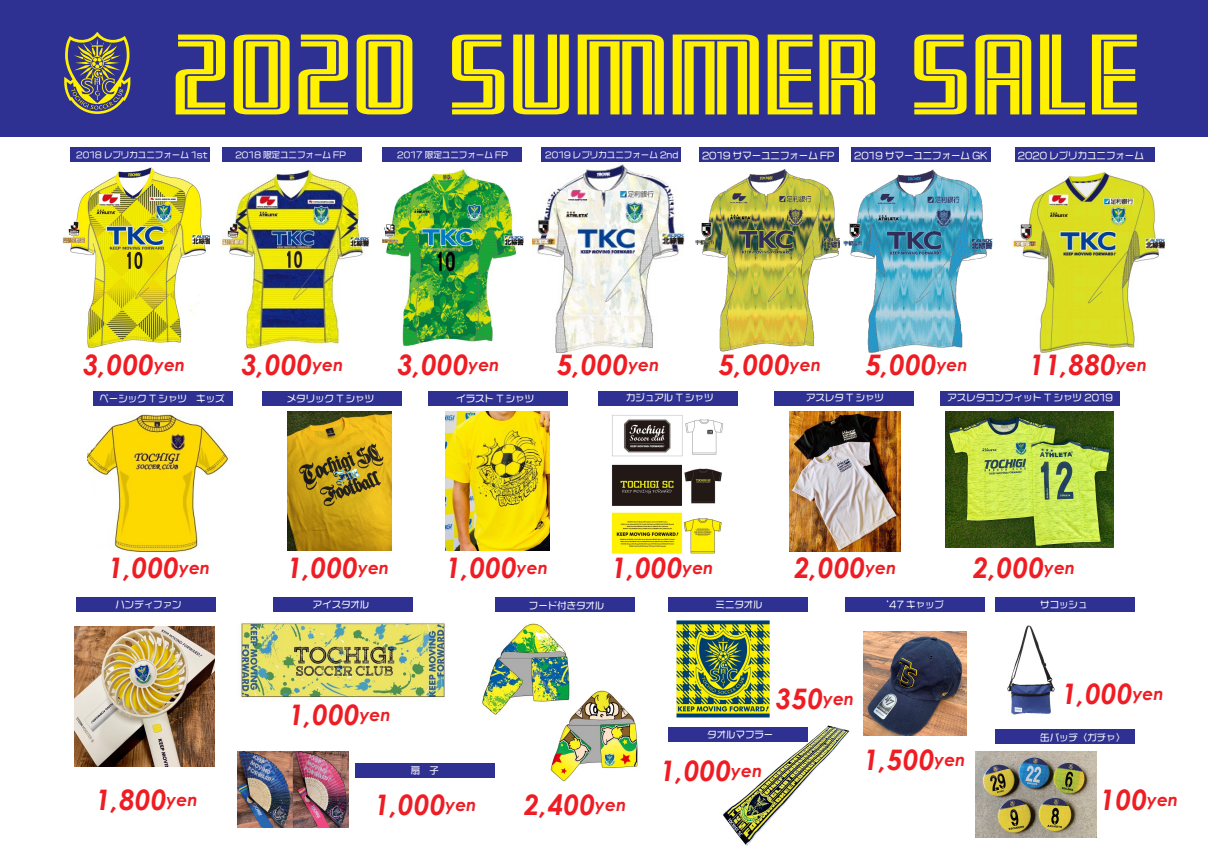
<style>
.page{position:relative;width:1208px;height:859px;background:#fff}
.page>*{position:absolute;margin:0;border:0;box-sizing:border-box;transform-origin:0 0}
.t1{font:99.9px "Fresno Inline";color:#fff101;scale:1.58 1}
.t2{font:italic 700 28.3px "Century Gothic";color:#ee1d23}
.t3{font:9.4px "VDL Logo G Regular";color:#fff}
.t4{font:8.5px "VDL Logo G Regular";color:#fff}
.s1{font-size:17px}
</style>
<div class="page">
<img style="left:382px;top:168px;width:142px;height:179px">
<img style="left:62px;top:168px;width:147px;height:180px">
<img style="left:221px;top:169px;width:148px;height:180px">
<img style="left:695px;top:169px;width:145px;height:183px">
<img style="left:843px;top:169px;width:150px;height:184px">
<img style="left:532px;top:164px;width:152px;height:189px">
<img style="left:445px;top:411px;width:104px;height:140px">
<img style="left:946px;top:411px;width:168px;height:137px">
<img style="left:789px;top:411px;width:111px;height:140px">
<img style="left:88px;top:414px;width:141px;height:139px">
<img style="left:287px;top:411px;width:104px;height:139px">
<img style="left:611px;top:415px;width:112px;height:139px">
<img style="left:676px;top:620px;width:94px;height:98px">
<img style="left:482px;top:623px;width:156px;height:159px">
<img style="left:239px;top:622px;width:206px;height:79px">
<img style="left:74px;top:626px;width:140px;height:140px">
<img style="left:723px;top:725px;width:127px;height:121px">
<img style="left:1007px;top:625px;width:48px;height:90px">
<img style="left:863px;top:632px;width:103px;height:103px">
<img style="left:237px;top:752px;width:111px;height:75px">
<div style="left:699px;top:147px;width:140px;height:15px;background:#2e3092"></div>
<div style="left:851px;top:147px;width:140px;height:15px;background:#2e3092"></div>
<div style="left:1015px;top:147px;width:139px;height:15px;background:#2e3092"></div>
<div style="left:70px;top:147px;width:140px;height:15px;background:#2e3092"></div>
<div style="left:541px;top:147px;width:140px;height:15px;background:#2e3092"></div>
<div style="left:222px;top:147px;width:140px;height:15px;background:#2e3092"></div>
<div style="left:382px;top:147px;width:140px;height:15px;background:#2e3092"></div>
<div style="left:93px;top:391px;width:139px;height:15px;background:#2e3092"></div>
<div style="left:273px;top:597px;width:140px;height:14px;background:#2e3092"></div>
<div style="left:355px;top:763px;width:140px;height:15px;background:#2e3092"></div>
<div style="left:668px;top:597px;width:139px;height:14px;background:#2e3092"></div>
<div style="left:845px;top:597px;width:139px;height:14px;background:#2e3092"></div>
<div style="left:994px;top:597px;width:140px;height:14px;background:#2e3092"></div>
<div style="left:994px;top:729px;width:140px;height:15px;background:#2e3092"></div>
<div style="left:495px;top:597px;width:140px;height:15px;background:#2e3092"></div>
<div style="left:668px;top:727px;width:139px;height:15px;background:#2e3092"></div>
<div style="left:76px;top:597px;width:140px;height:14px;background:#2e3092"></div>
<div style="left:262px;top:391px;width:140px;height:15px;background:#2e3092"></div>
<div style="left:428px;top:391px;width:139px;height:15px;background:#2e3092"></div>
<img style="left:1012px;top:171px;width:154px;height:182px">
<div style="left:598px;top:391px;width:139px;height:15px;background:#2e3092"></div>
<div style="left:773px;top:391px;width:140px;height:15px;background:#2e3092"></div>
<div style="left:940px;top:391px;width:180px;height:15px;background:#2e3092"></div>
<div style="left:0;top:0;width:1208px;height:136px;background:#2e3092"></div>
<svg style="left:64px;top:32px;width:67px;height:82px"></svg>
<img style="left:975px;top:752px;width:121px;height:85px">
<h1 class="t1" style="left:172px;top:19px;width:614px">2020 SUMMER SALE</h1>
<p class="t4" style="left:76px;top:149px;width:133px">2018 レプリカユニフォーム 1st</p>
<p class="t4" style="left:235px;top:149px;width:112px">2018 限定ユニフォーム FP</p>
<p class="t4" style="left:397px;top:149px;width:112px">2017 限定ユニフォーム FP</p>
<p class="t4" style="left:545px;top:149px;width:135px">2019 レプリカユニフォーム 2nd</p>
<p class="t3" style="left:854px;top:149px;width:135px">2019 サマーユニフォーム GK</p>
<p class="t3" style="left:1017px;top:149px;width:127px">2020 レプリカユニフォーム</p>
<p class="t3" style="left:702px;top:149px;width:134px">2019 サマーユニフォーム FP</p>
<p class="t2" style="left:83px;top:344px;width:104px">3,000<span class="s1">yen</span></p>
<p class="t2" style="left:557px;top:344px;width:104px">5,000<span class="s1">yen</span></p>
<p class="t2" style="left:718px;top:344px;width:104px">5,000<span class="s1">yen</span></p>
<p class="t2" style="left:865px;top:344px;width:104px">5,000<span class="s1">yen</span></p>
<p class="t2" style="left:241px;top:344px;width:104px">3,000<span class="s1">yen</span></p>
<p class="t2" style="left:397px;top:344px;width:104px">3,000<span class="s1">yen</span></p>
<p class="t2" style="left:1029px;top:344px;width:120px">11,880<span class="s1">yen</span></p>
<p class="t3" style="left:100px;top:392px;width:127px">ベーシック T シャツ　キッズ</p>
<p class="t3" style="left:287px;top:392px;width:89px">メタリック T シャツ</p>
<p class="t3" style="left:456px;top:392px;width:79px">イラスト T シャツ</p>
<p class="t3" style="left:626px;top:391px;width:89px">カジュアル T シャツ</p>
<p class="t3" style="left:806px;top:391px;width:79px">アスレタ T シャツ</p>
<p class="t3" style="left:947px;top:391px;width:167px">アスレタコンフィット T シャツ 2019</p>
<p class="t2" style="left:108px;top:546px;width:104px">1,000<span class="s1">yen</span></p>
<p class="t2" style="left:287px;top:546px;width:104px">1,000<span class="s1">yen</span></p>
<p class="t2" style="left:445px;top:546px;width:104px">1,000<span class="s1">yen</span></p>
<p class="t2" style="left:611px;top:546px;width:104px">1,000<span class="s1">yen</span></p>
<p class="t2" style="left:794px;top:546px;width:104px">2,000<span class="s1">yen</span></p>
<p class="t2" style="left:973px;top:546px;width:104px">2,000<span class="s1">yen</span></p>
<p class="t3" style="left:115px;top:598px;width:68px">ハンディファン</p>
<p class="t3" style="left:313px;top:598px;width:58px">アイスタオル</p>
<p class="t3" style="left:529px;top:599px;width:77px">フード付きタオル</p>
<p class="t3" style="left:715px;top:598px;width:49px">ミニタオル</p>
<p class="t3" style="left:880px;top:598px;width:66px">‘47 キャップ</p>
<p class="t3" style="left:1040px;top:598px;width:49px">サコッシュ</p>
<p class="t2" style="left:288px;top:693px;width:104px">1,000<span class="s1">yen</span></p>
<p class="t2" style="left:775px;top:678px;width:80px">350<span class="s1">yen</span></p>
<p class="t2" style="left:1061px;top:672px;width:104px">1,000<span class="s1">yen</span></p>
<p class="t3" style="left:707px;top:728px;width:68px">タオルマフラー</p>
<p class="t3" style="left:1040px;top:731px;width:86px">缶バッヂ〈ガチャ〉</p>
<p class="t3" style="left:411px;top:764px;width:30px">扇　子</p>
<p class="t2" style="left:660px;top:749px;width:104px">1,000<span class="s1">yen</span></p>
<p class="t2" style="left:863px;top:738px;width:104px">1,500<span class="s1">yen</span></p>
<p class="t2" style="left:95px;top:778px;width:104px">1,800<span class="s1">yen</span></p>
<p class="t2" style="left:374px;top:783px;width:104px">1,000<span class="s1">yen</span></p>
<p class="t2" style="left:524px;top:783px;width:104px">2,400<span class="s1">yen</span></p>
<p class="t2" style="left:1099px;top:778px;width:80px">100<span class="s1">yen</span></p>
</div>
